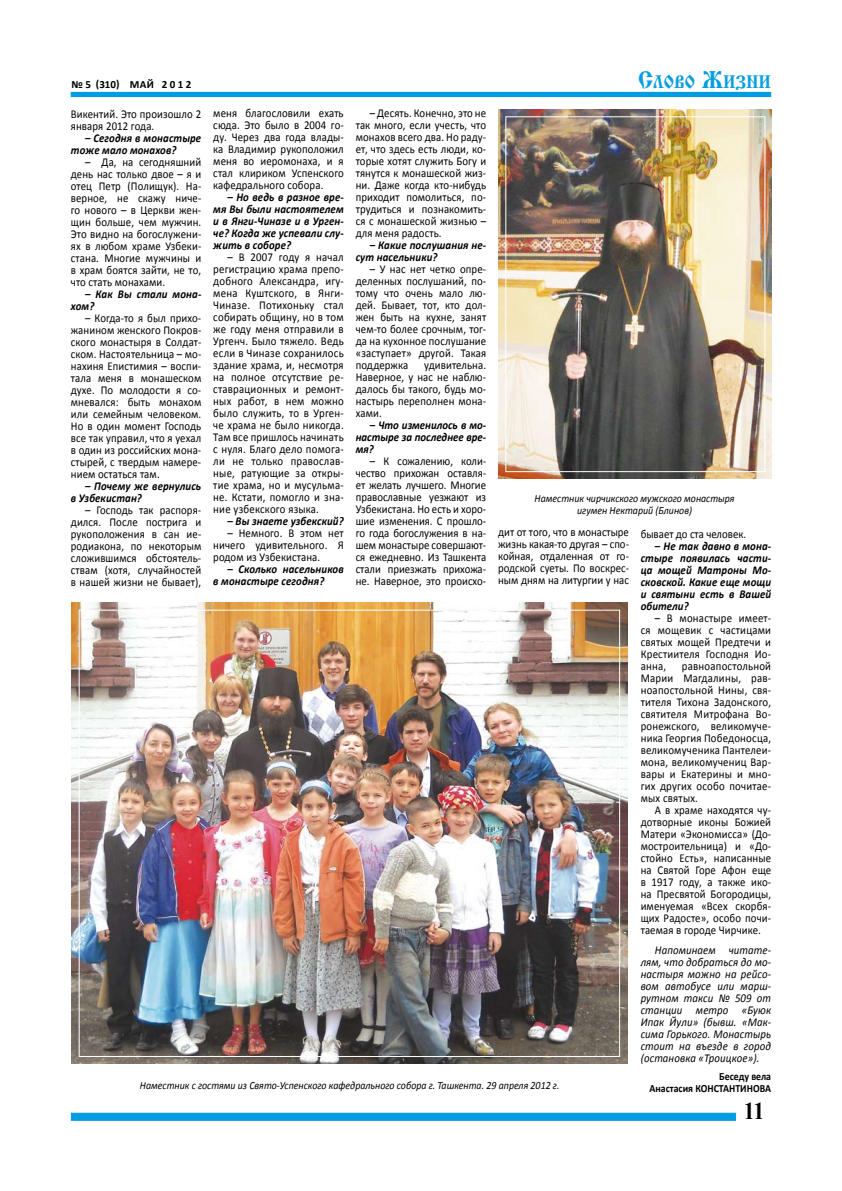
<style>
.page{position:relative;width:842px;height:1191px;background:#fff}
.page>*{position:absolute;margin:0;border:0;box-sizing:border-box;transform-origin:0 0}
.t1{font:24px "Izhitsa Cyrillic";color:#000;scale:.9 1}
.t2{font:18px "Izhitsa Cyrillic";color:#009ee0;scale:.9 1}
.t3{font:12px/12px "Calibri";letter-spacing:.01em;color:#000;text-align:justify;scale:.9 1}
.t4{font:italic 700 12px/12px "Calibri";letter-spacing:.01em;color:#000;scale:.9 1}
.t5{font:italic 12px/12px "Calibri";letter-spacing:.01em;color:#000;text-align:justify;scale:.9 1}
.t6{font:italic 11px/12px "Calibri";color:#000;text-align:center;scale:.9 1}
.t7{font:700 11px "Calibri";color:#000;scale:.9 1}
.t8{font:700 11px "Calibri";color:#000}
.s1{font-size:24px}
</style>
<div class="page">
<div style="left:71px;top:1112px;width:665px;height:8px;background:#009ee0;border:1px solid #009ee0"></div>
<div style="left:71px;top:92px;width:700px;height:5px;background:#009ee0"></div>
<img style="left:498px;top:110px;width:273px;height:368px">
<img style="left:71px;top:602px;width:556px;height:461px">
<div style="left:505px;top:116px;width:260px;height:356px;border:1px solid #fff"></div>
<p class="t8" style="left:71px;top:77px;width:122px">№ 5 (310) май 2 0 1 2</p>
<h2 class="t2" style="left:638px;top:72px;width:29px"><span class="s1">С</span>лово</h2>
<h2 class="t2" style="left:702px;top:72px;width:38px"><span class="s1">ж</span>изни</h2>
<p class="t3" style="left:71px;top:108px;width:146px">Викентий. Это произошло 2 января 2012 года.</p>
<p class="t4" style="left:71px;top:132px;width:146px;text-indent:14px">– Сегодня в монастыре тоже мало монахов?</p>
<p class="t3" style="left:71px;top:156px;width:146px;text-indent:14px">– Да, на сегодняшний день нас только двое – я и отец Петр (Полищук). На&shy;верное, не скажу ниче&shy;го нового – в Церкви жен&shy;щин больше, чем мужчин.<br>Это видно на богослужени&shy;ях в любом храме Узбеки&shy;стана. Многие мужчины и в храм боятся зайти, не то, что стать монахами.</p>
<p class="t4" style="left:71px;top:288px;width:146px;text-indent:14px">– Как Вы стали мона&shy;хом?</p>
<p class="t3" style="left:71px;top:312px;width:146px;text-indent:14px">– Когда-то я был прихо&shy;жанином женского Покров&shy;ского монастыря в Солдат&shy;ском. Н астоятельница – мо&shy;нахиня Епистимия – воспи&shy;тала меня в монашеском духе. П о молодости я со&shy;мневался: быть монахом или семейным человеком.<br>Н о в один момент Господь все так управил, что я уехал в один из российских мона&shy;стырей, с твердым намере&shy;нием остаться там.</p>
<p class="t4" style="left:71px;top:480px;width:146px;text-indent:14px">– Почему же вернулись в Узбекистан?</p>
<p class="t3" style="left:71px;top:504px;width:146px;text-indent:14px">– Господь так распоря&shy;дился. П осле пострига и рукоположения в сан ие&shy;родиакона, по некоторым сложившимся обстоятель&shy;ствам (хотя, случайностей в нашей жизни не бывает),</p>
<p class="t3" style="left:213px;top:107px;width:146px">меня благословили ехать сюда. Это было в 2004 го&shy;ду. Через два года влады&shy;ка Владимир рукоположил меня во иеромонаха, и я стал клириком Успенского кафедрального собора.</p>
<p class="t4" style="left:213px;top:191px;width:146px;text-align:justify;text-indent:14px">– Но ведь в разное вре&shy;мя Вы были настоятелем и в Янги-Чиназе и в Урген&shy;че? Когда же успевали слу&shy;жить в соборе?</p>
<p class="t3" style="left:213px;top:251px;width:146px;text-indent:14px">– В 2007 году я начал регистрацию храма препо&shy;добного Александра, игу&shy;мена Куштского, в Янги-Чиназе. Потихоньку стал собирать общину, но в том же году меня отправили в Ургенч. Было тяжело. Ведь если в Чиназе сохранилось здание храма, и, несмотря на полное отсутствие ре&shy;ставрационных и ремонт&shy;ных работ, в нем можно было служить, то в Урген&shy;че храма не было никогда.<br>Там все пришлось начинать с нуля. Благо дело помога&shy;ли не только православ&shy;ные, ратующие за откры&shy;тие храма, но и мусульма&shy;не. Кстати, помогло и зна&shy;ние узбекского языка.</p>
<p class="t4" style="left:227px;top:515px;width:131px">– Вы знаете узбекский?</p>
<p class="t3" style="left:213px;top:527px;width:146px;text-indent:14px">– Немного. В этом нет ничего удивительного. Я родом из Узбекистана.</p>
<p class="t4" style="left:213px;top:563px;width:146px;text-indent:14px">– Сколько насельников в монастыре сегодня?</p>
<p class="t3" style="left:356px;top:107px;width:146px;text-indent:14px">– Десять. Конечно, это не так много, если учесть, что монахов всего два. Н о раду&shy;ет, что здесь есть люди, ко&shy;торые хотят служить Богу и тянутся к монашеской жиз&shy;ни. Даже когда кто-нибудь приходит помолиться, по&shy;трудиться и познакомить&shy;ся с монашеской жизнью – для меня радость.</p>
<p class="t4" style="left:356px;top:239px;width:146px;text-indent:14px">– Какие послушания не&shy;сут насельники?</p>
<p class="t3" style="left:356px;top:263px;width:146px;text-indent:14px">– У нас нет четко опре&shy;деленных послушаний, по&shy;тому что очень мало лю&shy;дей. Бывает, тот, кто дол&shy;жен быть на кухне, занят чем-то более срочным, тог&shy;да на кухонное послушание «заступает» другой. Такая поддержка</p>
<p class="t3" style="left:356px;top:359px;width:146px;text-indent:68px">удивительна.<br>Наверное, у нас не наблю&shy;далось бы такого, будь мо&shy;настырь переполнен мона&shy;хами.</p>
<p class="t4" style="left:356px;top:419px;width:146px;text-align:justify;text-indent:14px">– Что изменилось в мо&shy;настыре за последнее вре&shy;мя?</p>
<p class="t3" style="left:356px;top:455px;width:146px;text-indent:14px">– К сожалению, коли&shy;чество прихожан оставля&shy;ет желать лучшего. Многие православные уезжают из Узбекистана. Н о есть и хоро&shy;шие изменения. С прошло&shy;го года богослужения в на&shy;шем монастыре совершают&shy;ся ежедневно. Из Ташкента стали приезжать прихожа&shy;не. Наверное, это происхо-</p>
<p class="t6" style="left:535px;top:491px;width:224px">Наместник чирчикского мужского монастыря игумен Нектарий (Блинов)</p>
<p class="t3" style="left:498px;top:526px;width:147px">дит от того, что в монастыре жизнь какая-то другая – спо&shy;койная, отдаленная от го&shy;родской суеты. П о воскрес&shy;ным дням на литургии у нас</p>
<p class="t3" style="left:641px;top:527px;width:119px">бывает до ста человек.</p>
<p class="t4" style="left:641px;top:539px;width:146px;text-align:justify;text-indent:14px">– Не так давно в мона&shy;стыре появилась части&shy;ца мощей Матроны Мо&shy;сковской. Какие еще мощи и святыни есть в Вашей обители?</p>
<p class="t3" style="left:641px;top:611px;width:146px;text-indent:14px">– В монастыре имеет&shy;ся мощевик с частицами святых мощей П редтечи и Крестиителя Господня Ио&shy;анна,</p>
<p class="t3" style="left:641px;top:659px;width:146px;text-indent:41px">равноапостольной Марии Магдалины, рав&shy;ноапостольной Н ины, свя&shy;тителя Тихона Задонского, святителя Митрофана Во&shy;ронежского, великомуче&shy;ника Георгия П обедоносца, великомученика Пантелеи&shy;мона, великомучениц Вар&shy;вары и Екатерины и мно&shy;гих других особо почитае&shy;мых святых.</p>
<p class="t3" style="left:641px;top:803px;width:146px;text-indent:14px">А в храме находятся чу&shy;дотворные иконы Божией Матери «Экономисса» (До&shy;мостроительница) и «До&shy;стойно Есть», написанные на Святой Горе Афон еще в 1917 году, а также ико&shy;на П ресвятой Богородицы, именуемая «Всех скорбя&shy;щих Радосте», особо почи&shy;таемая в городе Чирчике.</p>
<p class="t5" style="left:641px;top:943px;width:146px;text-indent:14px">Напоминаем читате&shy;лям, что добраться до мо&shy;настыря можно на рейсо&shy;вом автобусе или марш&shy;рутном такси № 509 от станции метро «Буюк Ипак Йули» (бывш. «Мак&shy;сима Горького. Монастырь стоит на въезде в город (остановка «Троицкое»).</p>
<p class="t7" style="left:719px;top:1069px;width:59px">Беседу вела</p>
<p class="t7" style="left:649px;top:1081px;width:59px">Анастасия КОНСТАНТИНОВА</p>
<p class="t6" style="left:140px;top:1078px;width:468px">Наместник с гостями из Свято-Успенского кафедрального собора г. Ташкента. 29 апреля 2012 г.</p>
<h1 class="t1" style="left:745px;top:1097px;width:23px">11</h1>
</div>
